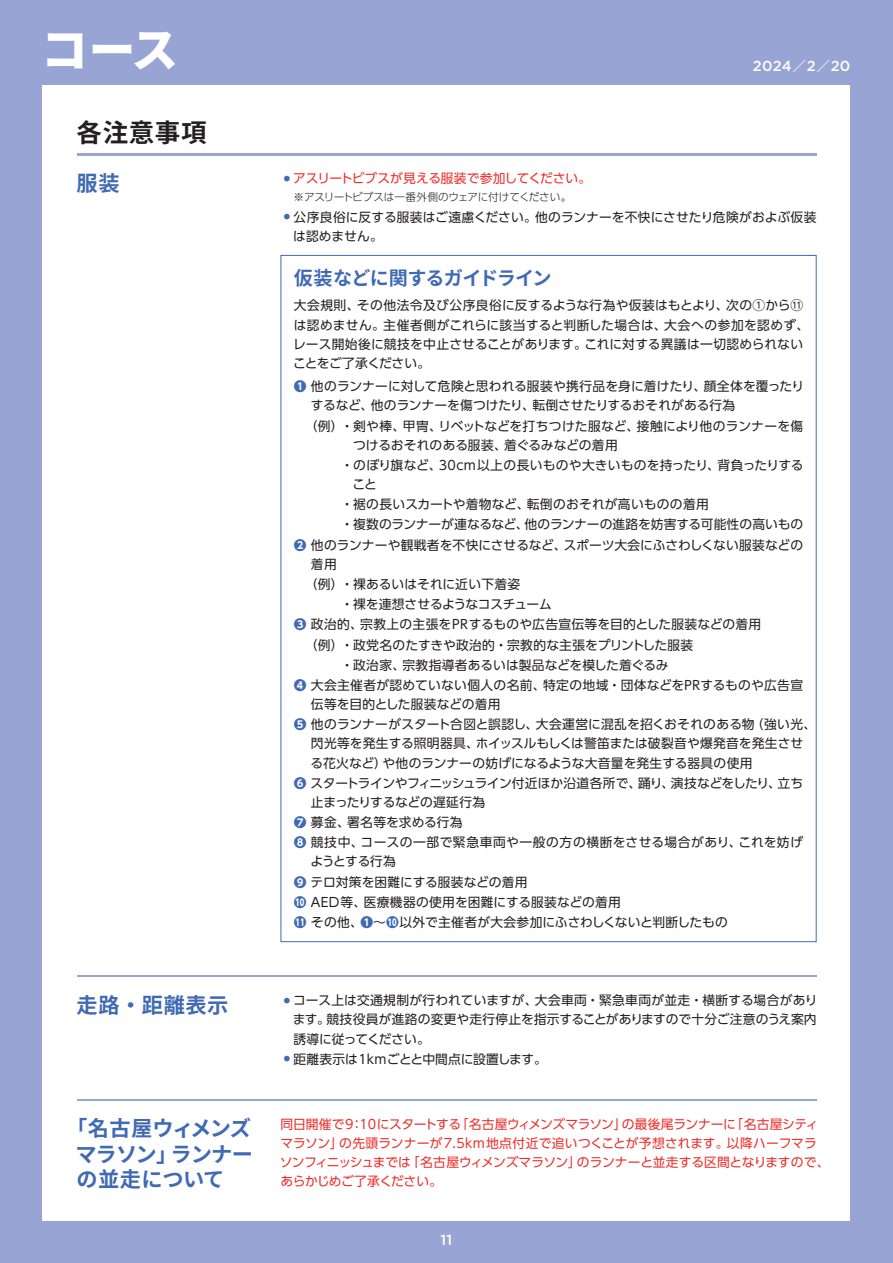
<style>
.page{position:relative;width:893px;height:1263px;background:#98a4d3}
.page>*{position:absolute;margin:0;border:0;box-sizing:border-box;transform-origin:0 0}
.t1{font:900 46.8px "Noto Sans CJ Kjp";color:#fff}
.t2{font:700 25.5px "Noto Sans CJ Kjp";letter-spacing:.025em;color:#231f20}
.t3{font:700 21.3px/25.5px "Noto Sans CJ Kjp";letter-spacing:-.02em;color:#406ab4;text-align:justify}
.t4{font:700 19.2px "Noto Sans CJ Kjp";letter-spacing:-.04em;color:#406ab4}
.t5{font:500 14.55px "Gotham";letter-spacing:.015em;color:#fff}
.t6{font:12.75px/19.2px "UD Shin Go Pr 6 N";letter-spacing:.01em;color:#231f20}
.t7{font:12.75px/19.2px "UD Shin Go Pr 6 N";letter-spacing:-.01em;color:#ee2d28}
.t8{font:12.75px "UD Shin Go Pr 6 N";letter-spacing:-.035em;color:#231f20}
.t9{font:12.75px "UD Shin Go Pr 6 N";letter-spacing:.03em;color:#231f20}
.t10{font:12.75px "UD Shin Go Pr 6 N";letter-spacing:.05em;color:#231f20}
.t11{font:12.75px "UD Shin Go Pr 6 N";letter-spacing:-.01em;color:#231f20}
.t12{font:12.75px "UD Shin Go Pr 6 N";letter-spacing:-.02em;color:#231f20}
.t13{font:12.75px "UD Shin Go Pr 6 N";letter-spacing:-.025em;color:#231f20}
.t14{font:12.75px "UD Shin Go Pr 6 N";letter-spacing:-.04em;color:#231f20}
.t15{font:300 10.65px "UD Shin Go Pr 6 N";letter-spacing:-.02em;color:#231f20}
.s1{font-family:"Noto Sans CJ Kjp";font-weight:700;font-size:12.75px}
.s2{font-weight:700;color:#406ab4}
</style>
<div class="page">
<div style="left:43px;top:85px;width:807px;height:1135px;background:#fff"></div>
<hr style="left:77px;top:153px;width:739px;height:2px;background:#98a4d3">
<hr style="left:77px;top:976px;width:739px;height:1px;background:#98a4d3">
<hr style="left:77px;top:1099px;width:739px;height:1px;background:#98a4d3">
<h1 class="t1" style="left:41px;top:23px;width:139px">コース</h1>
<h2 class="t2" style="left:77px;top:118px;width:132px">各注意事項</h2>
<p class="t5" style="left:753px;top:57px;width:99px">2024<span class="s1">／</span>2<span class="s1">／</span>20</p>
<h3 class="t3" style="left:77px;top:171px;width:45px">服装</h3>
<p class="t7" style="left:284px;top:169px;width:309px"><sup>●</sup> アスリートビブスが見える服装で参加してください。</p>
<p class="t15" style="left:293px;top:188px;width:279px">※アスリートビブスは一番外側のウェアに付けてください。</p>
<p class="t6" style="left:293px;top:207px;width:525px;text-indent:-9px"><sup>●</sup> 公序良俗に反する服装はご遠慮ください。他のランナーを不快にさせたり危険がおよぶ仮装は認めません。</p>
<h3 class="t4" style="left:294px;top:267px;width:259px">仮装などに関するガイドライン</h3>
<p class="t6" style="left:293px;top:296px;width:518px">大会規則、その他法令及び公序良俗に反するような行為や仮装はもとより、次の①から⑪は認めません。主催者側がこれらに該当すると判断した場合は、大会への参加を認めず、レース開始後に競技を中止させることがあります。これに対する異議は一切認められないことをご了承ください。</p>
<p class="t6" style="left:294px;top:376px;width:512px"><span class="s2">❶</span> 他のランナーに対して危険と思われる服装や携行品を身に着けたり、顔全体を覆ったり</p>
<p class="t6" style="left:311px;top:396px;width:426px">するなど、他のランナーを傷つけたり、転倒させたりするおそれがある行為</p>
<p class="t6" style="left:294px;top:416px;width:511px">　 （例）・剣や棒、甲冑、リベットなどを打ちつけた服など、接触により他のランナーを傷</p>
<p class="t6" style="left:353px;top:435px;width:266px">つけるおそれのある服装、着ぐるみなどの着用</p>
<p class="t6" style="left:341px;top:455px;width:464px">・のぼり旗など、30cm以上の長いものや大きいものを持ったり、背負ったりする</p>
<p class="t6" style="left:353px;top:474px;width:26px">こと</p>
<p class="t6" style="left:341px;top:494px;width:370px">・裾の長いスカートや着物など、転倒のおそれが高いものの着用</p>
<p class="t11" style="left:341px;top:514px;width:464px">・複数のランナーが連なるなど、他のランナーの進路を妨害する可能性の高いもの</p>
<p class="t6" style="left:294px;top:535px;width:511px"><span class="s2">❷</span> 他のランナーや観戦者を不快にさせるなど、スポーツ大会にふさわしくない服装などの</p>
<p class="t6" style="left:311px;top:554px;width:27px">着用</p>
<p class="t6" style="left:294px;top:574px;width:228px">　 （例）・裸あるいはそれに近い下着姿</p>
<p class="t12" style="left:341px;top:594px;width:213px">・裸を連想させるようなコスチューム</p>
<p class="t6" style="left:294px;top:615px;width:469px"><span class="s2">❸</span> 政治的、宗教上の主張をPRするものや広告宣伝等を目的とした服装などの着用</p>
<p class="t6" style="left:294px;top:635px;width:401px">　 （例）・政党名のたすきや政治的・宗教的な主張をプリントした服装</p>
<p class="t6" style="left:341px;top:655px;width:329px">・政治家、宗教指導者あるいは製品などを模した着ぐるみ</p>
<p class="t9" style="left:294px;top:675px;width:511px"><span class="s2">❹</span> 大会主催者が認めていない個人の名前、特定の地域・団体などをＰＲするものや広告宣</p>
<p class="t6" style="left:311px;top:694px;width:191px">伝等を目的とした服装などの着用</p>
<p class="t6" style="left:294px;top:714px;width:524px"><span class="s2">❺</span> 他のランナーがスタート合図と誤認し、大会運営に混乱を招くおそれのある物（強い光、</p>
<p class="t6" style="left:311px;top:734px;width:494px">閃光等を発生する照明器具、ホイッスルもしくは警笛または破裂音や爆発音を発生させ</p>
<p class="t6" style="left:311px;top:753px;width:443px">る花火など）や他のランナーの妨げになるような大音量を発生する器具の使用</p>
<p class="t8" style="left:294px;top:773px;width:511px"><span class="s2">❻</span> スタートラインやフィニッシュライン付近ほか沿道各所で、踊り、演技などをしたり、立ち</p>
<p class="t13" style="left:311px;top:792px;width:176px">止まったりするなどの遅延行為</p>
<p class="t6" style="left:294px;top:812px;width:170px"><span class="s2">❼</span> 募金、署名等を求める行為</p>
<p class="t10" style="left:294px;top:832px;width:511px"><span class="s2">❽</span> 競技中、コースの一部で緊急車両や一般の方の横断をさせる場合があり、これを妨げ</p>
<p class="t14" style="left:310px;top:851px;width:87px">ようとする行為</p>
<p class="t6" style="left:294px;top:872px;width:235px"><span class="s2">❾</span> テロ対策を困難にする服装などの着用</p>
<p class="t6" style="left:294px;top:892px;width:329px"><span class="s2">❿</span> AED等、医療機器の使用を困難にする服装などの着用</p>
<p class="t6" style="left:294px;top:912px;width:435px"><span class="s2">⓫</span> その他、<span class="s2">❶</span>〜<span class="s2">❿</span>以外で主催者が大会参加にふさわしくないと判断したもの</p>
<h3 class="t3" style="left:77px;top:993px;width:154px">走路・距離表示</h3>
<p class="t6" style="left:293px;top:990px;width:526px;text-align:justify;text-indent:-9px"><sup>●</sup> コース上は交通規制が行われていますが、大会車両・緊急車両が並走・横断する場合があります。競技役員が進路の変更や走行停止を指示することがありますので十分ご注意のうえ案内誘導に従ってください。</p>
<p class="t6" style="left:284px;top:1049px;width:265px"><sup>●</sup> 距離表示は1kmごとと中間点に設置します。</p>
<h3 class="t3" style="left:75px;top:1116px;width:179px;text-indent:-9px">「名古屋ウィメンズマラソン」ランナーの並走について</h3>
<p class="t7" style="left:280px;top:1114px;width:551px">同日開催で9：10にスタートする「名古屋ウィメンズマラソン」の最後尾ランナーに「名古屋シティマラソン」の先頭ランナーが7.5km地点付近で追いつくことが予想されます。以降ハーフマラソンフィニッシュまでは「名古屋ウィメンズマラソン」のランナーと並走する区間となりますので、あらかじめご了承ください。</p>
<p class="t5" style="left:441px;top:1230px;width:13px">11</p>
</div>
